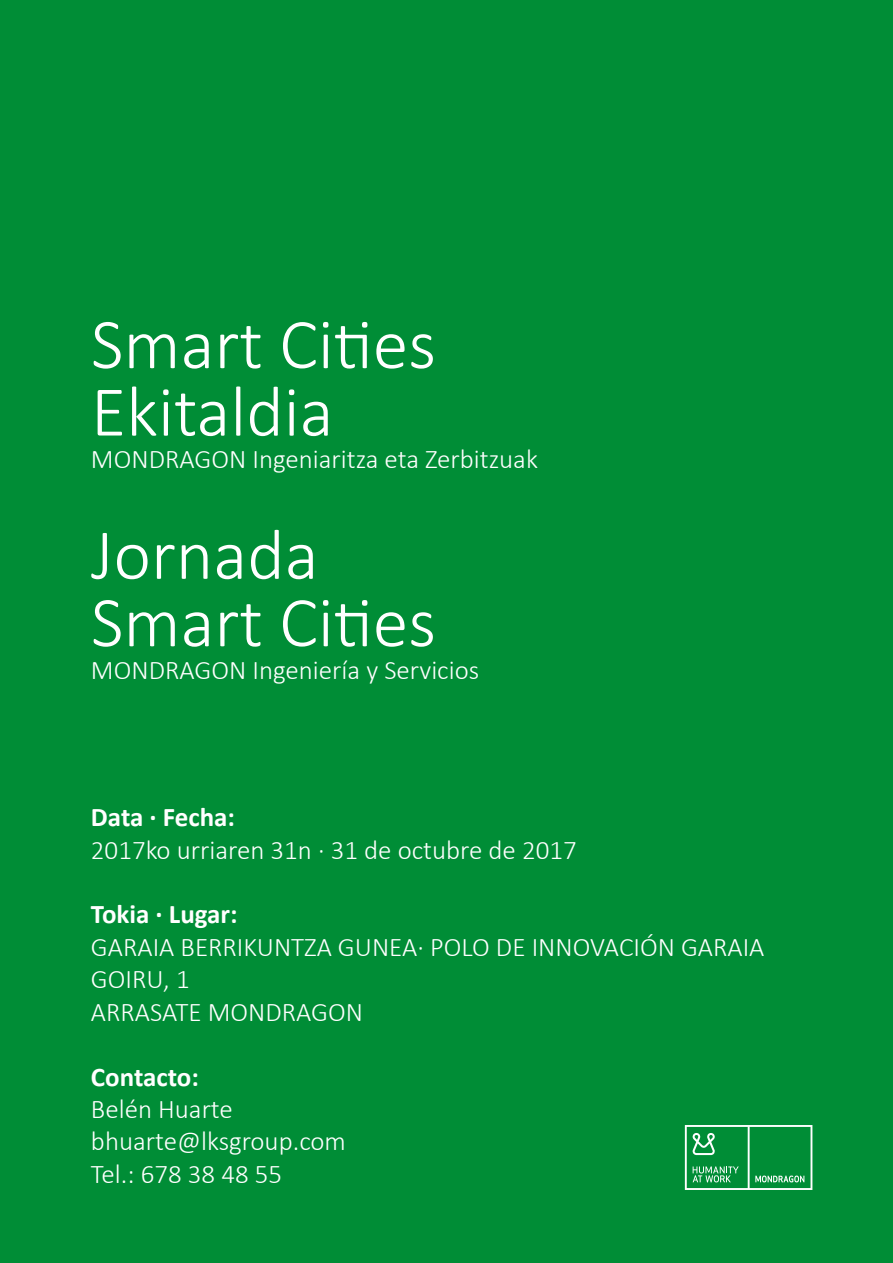
<style>
.page{position:relative;width:893px;height:1263px;background:#008d36}
.page>*{position:absolute;margin:0;border:0;box-sizing:border-box;transform-origin:0 0}
.t1{font:300 72px/67.5px "Calibri";color:#fff}
.t2{font:300 27px/32.4px "Calibri";color:#fff}
.t3{font:700 27px "Calibri";color:#fff}
</style>
<div class="page">
<svg style="left:685px;top:1125px;width:127px;height:65px"></svg>
<h1 class="t1" style="left:91px;top:310px;width:347px">Smart Cities<br>Ekitaldia</h1>
<p class="t2" style="left:91px;top:442px;width:448px">MONDRAGON Ingeniaritza eta Zerbitzuak</p>
<h1 class="t1" style="left:91px;top:520px;width:347px">Jornada<br>Smart Cities</h1>
<p class="t2" style="left:91px;top:653px;width:390px">MONDRAGON Ingeniería y Servicios</p>
<p class="t3" style="left:91px;top:798px;width:146px">Data · Fecha:</p>
<p class="t2" style="left:91px;top:833px;width:487px">2017ko urriaren 31n · 31 de octubre de 2017</p>
<p class="t3" style="left:91px;top:895px;width:148px">Tokia · Lugar:</p>
<p class="t2" style="left:91px;top:930px;width:675px">GARAIA BERRIKUNTZA GUNEA· POLO DE INNOVACIÓN GARAIA<br>GOIRU, 1<br>ARRASATE MONDRAGON</p>
<p class="t3" style="left:91px;top:1057px;width:109px">Contacto:</p>
<p class="t2" style="left:91px;top:1092px;width:256px">Belén Huarte bhuarte@lksgroup.com<br>Tel.: 678 38 48 55</p>
</div>
